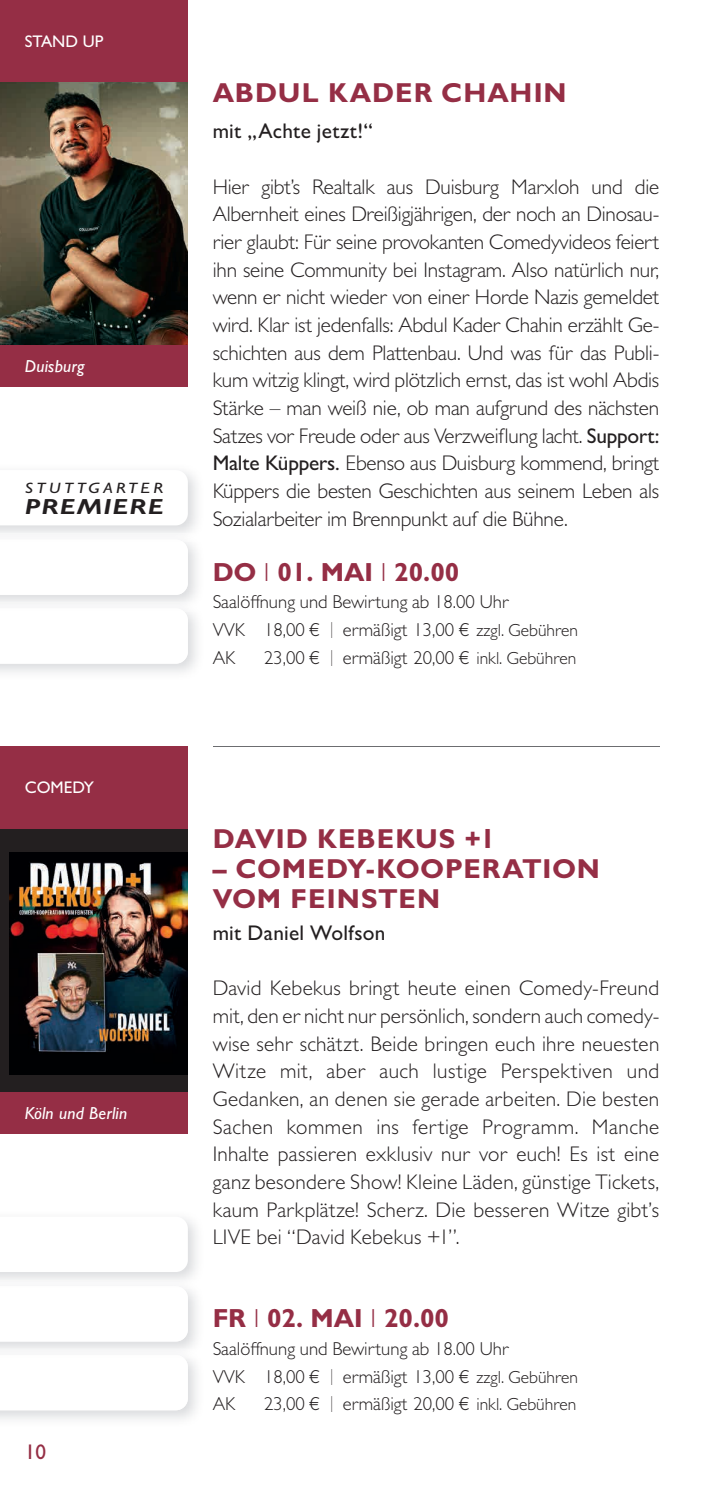
<style>
.page{position:relative;width:709px;height:1489px;background:#fff}
.page>*{position:absolute;margin:0;border:0;box-sizing:border-box;transform-origin:0 0}
.t1{font:700 27.5px/30px "Gill Sans MT Std";letter-spacing:.035em;color:#952e45}
.t2{font:700 26.25px "Gill Sans MT Std";color:#952e45}
.t3{font:italic 700 22px "Gill Sans MT Std";letter-spacing:.045em;color:#231f20;scale:1.21 1}
.t4{font:300 21.25px/27.8px "Gill Sans MT Std";letter-spacing:-.01em;color:#231f20;text-align:justify}
.t5{font:500 21.25px "Gill Sans MT Std";letter-spacing:.015em;color:#231f20}
.t6{font:500 21.25px "Gill Sans MT Std";color:#952e45}
.t7{font:300 18.75px/27.8px "Gill Sans MT Std";color:#231f20}
.t8{font:italic 500 17.5px "Gill Sans MT Std";letter-spacing:.01em;color:#fff}
.t9{font:500 17px "Gill Sans MT Std";color:#fff}
.t10{font:italic 500 15px "Gill Sans MT Std";letter-spacing:.19em;color:#231f20;scale:1.21 1}
.s1{font-weight:500}
.s2{font-weight:300}
.s3{font-family:"Helvetica Neue LT Std";font-weight:200;font-stretch:condensed;font-size:22.25px}
.s4{font-size:17.5px}
</style>
<div class="page">
<div style="left:0;top:0;width:188px;height:82px;background:#952e45"></div>
<img style="left:0;top:82px;width:188px;height:263px">
<div style="left:0;top:345px;width:188px;height:42px;background:#952e45"></div>
<svg style="left:180px;top:611px;width:8px;height:52px"></svg>
<svg style="left:178px;top:542px;width:10px;height:53px"></svg>
<hr style="left:213px;top:746px;width:446px;height:1px;background:#6c6d70">
<div style="left:0;top:746px;width:188px;height:83px;background:#952e45"></div>
<div style="left:0;top:829px;width:188px;height:268px;background:#231f20"></div>
<img style="left:10px;top:852px;width:178px;height:222px">
<div style="left:0;top:1092px;width:188px;height:41px;background:#952e45"></div>
<svg style="left:178px;top:470px;width:10px;height:55px"></svg>
<svg style="left:180px;top:1357px;width:8px;height:53px"></svg>
<img style="left:0;top:1354px;width:184px;height:3px">
<svg style="left:180px;top:1288px;width:8px;height:53px"></svg>
<p class="t9" style="left:25px;top:31px;width:80px">STAND UP</p>
<p class="t8" style="left:25px;top:356px;width:61px">Duisburg</p>
<p class="t10" style="left:25px;top:479px;width:116px">STUTTGARTER</p>
<p class="t3" style="left:25px;top:492px;width:116px">PREMIERE</p>
<p class="t9" style="left:25px;top:777px;width:71px">COMEDY</p>
<p class="t8" style="left:25px;top:1102px;width:104px">Köln und Berlin</p>
<p class="t6" style="left:25px;top:1438px;width:23px">10</p>
<p class="t1" style="left:213px;top:77px;width:355px">ABDUL KADER CHAHIN</p>
<p class="t5" style="left:213px;top:118px;width:162px">mit „Achte jetzt!“</p>
<p class="t4" style="left:213px;top:172px;width:448px">Hier gibt’s Realtalk aus Duisburg Marxloh und die Albernheit eines Dreißigjährigen, der noch an Dinosau&shy;rier glaubt: Für seine provokanten Comedyvideos feiert ihn seine Community bei Instagram. Also natürlich nur, wenn er nicht wieder von einer Horde Nazis gemeldet wird. Klar ist jedenfalls: Abdul Kader Chahin erzählt Ge&shy;schichten aus dem Plattenbau. Und was für das Publi&shy;kum witzig klingt, wird plötzlich ernst, das ist wohl Abdis Stärke – man weiß nie, ob man aufgrund des nächsten Satzes vor Freude oder aus Verzweiflung lacht. <span class="s1">Support:<br>Malte Küppers.</span> Ebenso aus Duisburg kommend, bringt Küppers die besten Geschichten aus seinem Leben als Sozialarbeiter im Brennpunkt auf die Bühne.</p>
<p class="t2" style="left:213px;top:555px;width:248px">DO <span class="s2">I</span> 01. MAI <span class="s2">I</span> 20.00</p>
<p class="t7" style="left:213px;top:588px;width:367px">Saalöffnung und Bewirtung ab 18.00 Uhr<br>VVK 18,00 € <span class="s3">I</span> ermäßigt 13,00 € <span class="s4">zzgl. Gebühren<br></span>AK</p>
<p class="t7" style="left:264px;top:643px;width:314px">23,00 € <span class="s3">I</span> ermäßigt 20,00 € <span class="s4">inkl. Gebühren</span></p>
<p class="t1" style="left:213px;top:823px;width:284px">DAVID KEBEKUS +1</p>
<p class="t1" style="left:213px;top:853px;width:389px">– COMEDY-KOOPERATION<br>VOM FEINSTEN</p>
<p class="t5" style="left:213px;top:920px;width:174px">mit Daniel Wolfson</p>
<p class="t4" style="left:213px;top:974px;width:448px">David Kebekus bringt heute einen Comedy-Freund mit, den er nicht nur persönlich, sondern auch comedy&shy;wise sehr schätzt. Beide bringen euch ihre neuesten Witze mit, aber auch lustige Perspektiven und Gedanken, an denen sie gerade arbeiten. Die besten Sachen kommen ins fertige Programm. Manche Inhalte passieren exklusiv nur vor euch! Es ist eine ganz besondere Show! Kleine Läden, günstige Tickets, kaum Parkplätze! Scherz. Die besseren Witze gibt’s LIVE bei “David Kebekus +1”.</p>
<p class="t2" style="left:213px;top:1301px;width:238px">FR <span class="s2">I</span> 02. MAI <span class="s2">I</span> 20.00</p>
<p class="t7" style="left:213px;top:1334px;width:367px">Saalöffnung und Bewirtung ab 18.00 Uhr<br>VVK 18,00 € <span class="s3">I</span> ermäßigt 13,00 € <span class="s4">zzgl. Gebühren<br></span>AK</p>
<p class="t7" style="left:264px;top:1389px;width:314px">23,00 € <span class="s3">I</span> ermäßigt 20,00 € <span class="s4">inkl. Gebühren</span></p>
</div>
